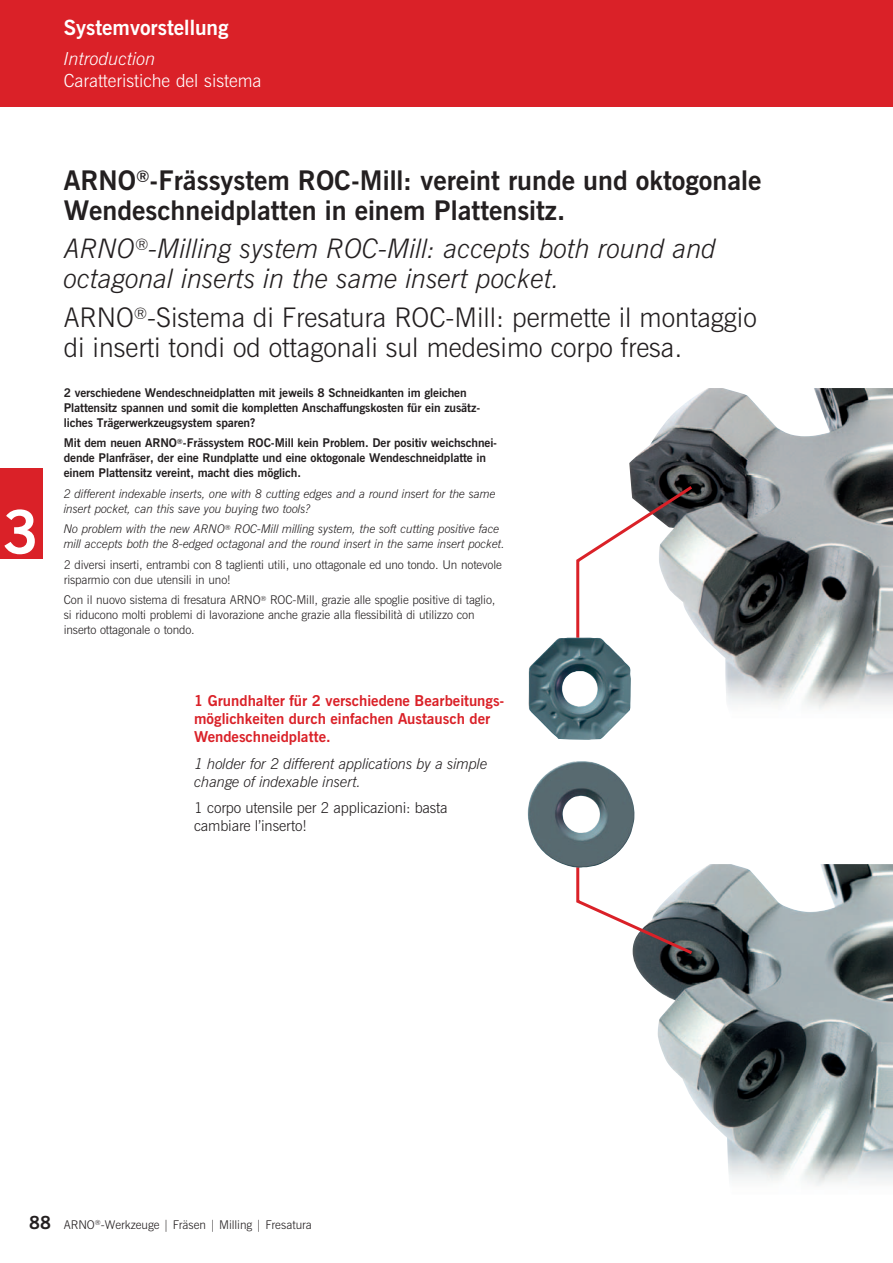
<style>
.page{position:relative;width:893px;height:1263px;background:#fff}
.page>*{position:absolute;margin:0;border:0;box-sizing:border-box;transform-origin:0 0}
.t1{font:700 60px "News Gothic";color:#fff}
.t2{font:300 27px/30px "News Gothic L";color:#231f20}
.t3{font:700 27px/30px "News Gothic";color:#231f20}
.t4{font:italic 300 27px/30px "News Gothic";color:#231f20}
.t5{font:700 21px "News Gothic";color:#fff}
.t6{font:300 18px "News Gothic L";color:#fff}
.t7{font:italic 300 18px "News Gothic";color:#fff}
.t8{font:700 18px "News Gothic";color:#231f20}
.t9{font:700 15px/18px "News Gothic";color:#da2128}
.t10{font:italic 300 15px/18px "News Gothic";letter-spacing:-.01em;color:#231f20}
.t11{font:300 15px/18px "News Gothic L";letter-spacing:-.01em;color:#231f20}
.t12{font:700 12px/15px "News Gothic";letter-spacing:-.01em;color:#231f20}
.t13{font:300 12px/15px "News Gothic L";letter-spacing:-.01em;color:#231f20}
.t14{font:italic 300 12px/15px "News Gothic";letter-spacing:-.01em;color:#231f20}
</style>
<div class="page">
<div style="left:0;top:468px;width:43px;height:90px;background:#da2128"></div>
<div style="left:0;top:0;width:893px;height:106px;background:#da2128"></div>
<img style="left:633px;top:864px;width:260px;height:322px">
<img style="left:629px;top:388px;width:264px;height:322px">
<svg style="left:576px;top:483px;width:119px;height:168px"></svg>
<svg style="left:576px;top:864px;width:119px;height:93px"></svg>
<img style="left:528px;top:637px;width:103px;height:103px">
<img style="left:527px;top:761px;width:109px;height:108px">
<h3 class="t5" style="left:64px;top:13px;width:166px">Systemvorstellung</h3>
<h3 class="t7" style="left:64px;top:47px;width:93px">Introduction</h3>
<h3 class="t6" style="left:64px;top:69px;width:199px">Caratteristiche del sistema</h3>
<h1 class="t1" style="left:3px;top:492px;width:38px">3</h1>
<h2 class="t3" style="left:64px;top:166px;width:699px">ARNO<sup>®</sup>-Frässystem ROC-Mill: vereint runde und oktogonale<br>Wendeschneidplatten in einem Plattensitz.</h2>
<h2 class="t4" style="left:64px;top:234px;width:654px">ARNO<sup>®</sup>-Milling system ROC-Mill: accepts both round and octagonal inserts in the same insert pocket.</h2>
<h2 class="t2" style="left:64px;top:302px;width:694px">ARNO<sup>®</sup>-Sistema di Fresatura ROC-Mill: permette il montaggio di inserti tondi od ottagonali sul medesimo corpo fresa.</h2>
<p class="t12" style="left:64px;top:385px;width:418px">2 verschiedene Wendeschneidplatten mit jeweils 8 Schneidkanten im gleichen<br>Plattensitz spannen und somit die kompletten Anschaffungskosten für ein zusätz&shy;liches Trägerwerkzeugsystem sparen?</p>
<p class="t12" style="left:64px;top:436px;width:435px">Mit dem neuen ARNO<sup>®</sup>-Frässystem ROC-Mill kein Problem. Der positiv weichschnei&shy;dende Planfräser, der eine Rundplatte und eine oktogonale Wendeschneidplatte in einem Plattensitz vereint, macht dies möglich.</p>
<p class="t14" style="left:64px;top:486px;width:433px">2 different indexable inserts, one with 8 cutting edges and a round insert for the same insert pocket, can this save you buying two tools?</p>
<p class="t14" style="left:64px;top:522px;width:443px">No problem with the new ARNO<sup>®</sup> ROC-Mill milling system, the soft cutting positive face mill accepts both the 8-edged octagonal and the round insert in the same insert pocket.</p>
<p class="t13" style="left:64px;top:557px;width:439px">2 diversi inserti, entrambi con 8 taglienti utili, uno ottagonale ed uno tondo. Un notevole risparmio con due utensili in uno!</p>
<p class="t13" style="left:64px;top:593px;width:433px">Con il nuovo sistema di fresatura ARNO<sup>®</sup> ROC-Mill, grazie alle spoglie positive di taglio, si riducono molti problemi di lavorazione anche grazie alla flessibilità di utilizzo con inserto ottagonale o tondo.</p>
<p class="t9" style="left:194px;top:692px;width:312px">1 Grundhalter für 2 verschiedene Bearbeitungs&shy;möglichkeiten durch einfachen Austausch der<br>Wendeschneidplatte.</p>
<p class="t10" style="left:194px;top:754px;width:295px">1 holder for 2 different applications by a simple change of indexable insert.</p>
<p class="t11" style="left:194px;top:799px;width:255px">1 corpo utensile per 2 applicazioni: basta cambiare l’inserto!</p>
<h3 class="t8" style="left:29px;top:1210px;width:23px">88</h3>
<p class="t13" style="left:64px;top:1217px;width:250px">ARNO<sup>®</sup>-Werkzeuge | Fräsen | Milling | Fresatura</p>
</div>
